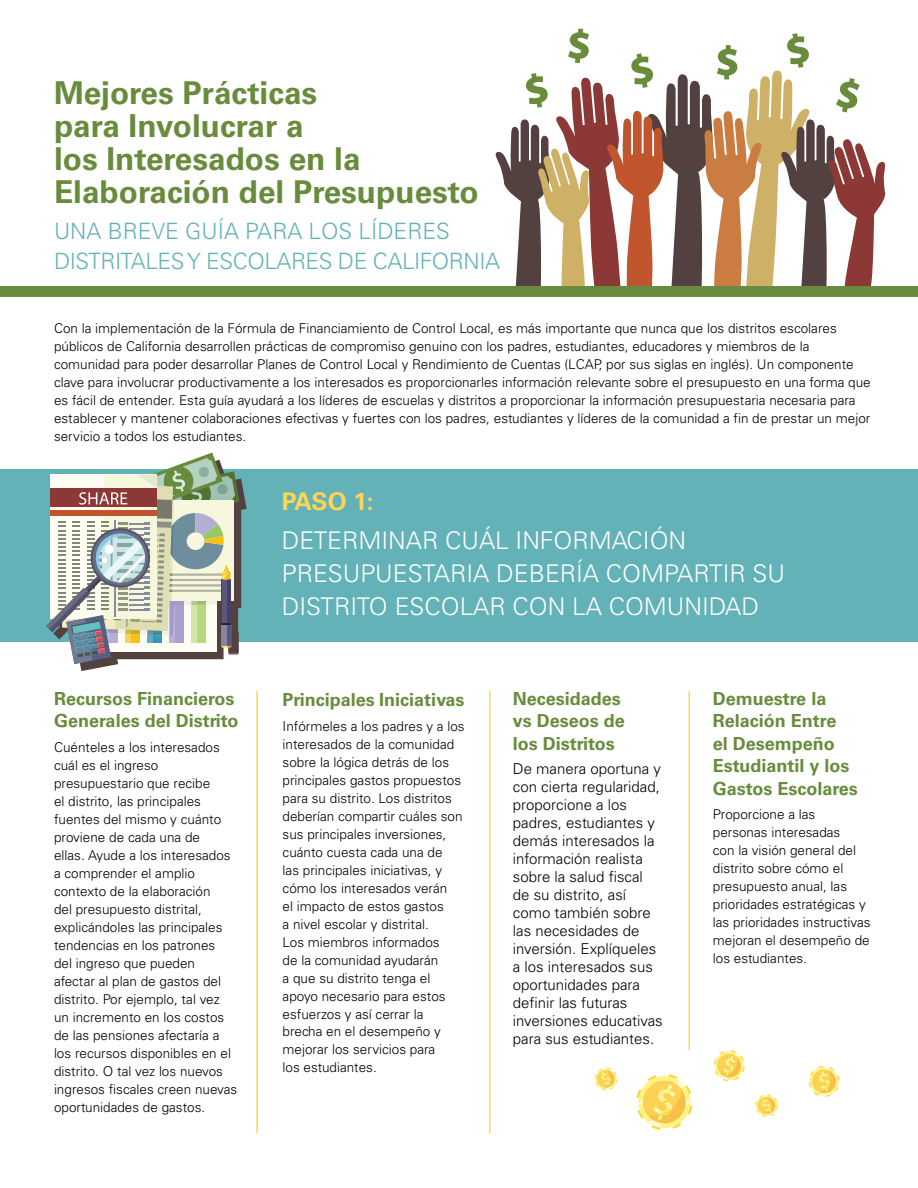
<style>
.page{position:relative;width:918px;height:1188px;background:#fff}
.page>*{position:absolute;margin:0;border:0;box-sizing:border-box;transform-origin:0 0}
.t1{font:700 31.5px/33px "Univers";color:#688c3c}
.t2{font:300 24.3px/32.7px "Univers";color:#fff}
.t3{font:700 24.3px "Univers";color:#ffd457}
.t4{font:300 22.5px/29.7px "Univers";letter-spacing:-.02em;color:#63b2b8}
.t5{font:700 18px/22.5px "Univers";color:#688c3c}
.t6{font:300 15px/18px "Univers";color:#000}
.t7{font:300 13.5px/18px "Univers";color:#000}
</style>
<div class="page">
<div style="left:0;top:469px;width:918px;height:173px;background:#63b2b8"></div>
<svg style="left:495px;top:29px;width:391px;height:257px"></svg>
<div style="left:0;top:286px;width:918px;height:11px;background:#688c3c"></div>
<hr style="left:256px;top:691px;width:2px;height:442px;background:#ffd457">
<hr style="left:489px;top:691px;width:2px;height:442px;background:#ffd457">
<hr style="left:688px;top:691px;width:2px;height:359px;background:#ffd457">
<svg style="left:46px;top:453px;width:201px;height:218px"></svg>
<svg style="left:755px;top:1094px;width:23px;height:23px"></svg>
<svg style="left:594px;top:1067px;width:24px;height:24px"></svg>
<svg style="left:713px;top:1050px;width:32px;height:32px"></svg>
<svg style="left:808px;top:1066px;width:32px;height:31px"></svg>
<svg style="left:636px;top:1074px;width:57px;height:56px"></svg>
<h1 class="t1" style="left:54px;top:76px;width:426px">Mejores Prácticas<br>para Involucrar a<br>los Interesados en la<br>Elaboración del Presupuesto</h1>
<h3 class="t4" style="left:54px;top:216px;width:448px">UNA BREVE GUÍA PARA LOS LÍDERES<br>DISTRITALES Y ESCOLARES DE CALIFORNIA</h3>
<p class="t7" style="left:54px;top:319px;width:818px">Con la implementación de la Fórmula de Financiamiento de Control Local, es más importante que nunca que los distritos escolares públicos de California desarrollen prácticas de compromiso genuino con los padres, estudiantes, educadores y miembros de la comunidad para poder desarrollar Planes de Control Local y Rendimiento de Cuentas (LCAP, por sus siglas en inglés). Un componente clave para involucrar productivamente a los interesados es proporcionarles información relevante sobre el presupuesto en una forma que es fácil de entender. Esta guía ayudará a los líderes de escuelas y distritos a proporcionar la información presupuestaria necesaria para establecer y mantener colaboraciones efectivas y fuertes con los padres, estudiantes y líderes de la comunidad a fin de prestar un mejor servicio a todos los estudiantes.</p>
<h3 class="t5" style="left:54px;top:687px;width:186px">Recursos Financieros<br>Generales del Distrito</h3>
<p class="t7" style="left:54px;top:738px;width:185px">Cuénteles a los interesados cuál es el ingreso presupuestario que recibe<br>el distrito, las principales fuentes del mismo y cuánto proviene de cada una de<br>ellas. Ayude a los interesados a comprender el amplio contexto de la elaboración<br>del presupuesto distrital, explicándoles las principales tendencias en los patrones<br>del ingreso que pueden afectar al plan de gastos del distrito. Por ejemplo, tal vez un incremento en los costos de las pensiones afectaría a los recursos disponibles en el distrito. O tal vez los nuevos ingresos fiscales creen nuevas oportunidades de gastos.</p>
<h2 class="t3" style="left:282px;top:487px;width:93px">PASO 1:</h2>
<h2 class="t2" style="left:282px;top:524px;width:505px">DETERMINAR CUÁL INFORMACIÓN<br>PRESUPUESTARIA DEBERÍA COMPARTIR SU<br>DISTRITO ESCOLAR CON LA COMUNIDAD</h2>
<h3 class="t5" style="left:283px;top:688px;width:184px">Principales Iniciativas</h3>
<p class="t7" style="left:283px;top:717px;width:184px">Infórmeles a los padres y a los interesados de la comunidad sobre la lógica detrás de los principales gastos propuestos para su distrito. Los distritos deberían compartir cuáles son sus principales inversiones, cuánto cuesta cada una de<br>las principales iniciativas, y cómo los interesados verán<br>el impacto de estos gastos<br>a nivel escolar y distrital.<br>Los miembros informados<br>de la comunidad ayudarán<br>a que su distrito tenga el apoyo necesario para estos esfuerzos y así cerrar la brecha en el desempeño y mejorar los servicios para<br>los estudiantes.</p>
<h3 class="t5" style="left:513px;top:687px;width:114px">Necesidades vs Deseos de los Distritos</h3>
<p class="t6" style="left:513px;top:760px;width:151px">De manera oportuna y con cierta regularidad, proporcione a los padres, estudiantes y demás interesados la información realista sobre la salud fiscal de su distrito, así como también sobre las necesidades de inversión. Explíqueles a los interesados sus oportunidades para definir las futuras inversiones educativas para sus estudiantes.</p>
<h3 class="t5" style="left:713px;top:687px;width:147px">Demuestre la<br>Relación Entre<br>el Desempeño<br>Estudiantil y los<br>Gastos Escolares</h3>
<p class="t7" style="left:713px;top:806px;width:159px">Proporcione a las personas interesadas<br>con la visión general del distrito sobre cómo el presupuesto anual, las prioridades estratégicas y las prioridades instructivas mejoran el desempeño de los estudiantes.</p>
</div>
